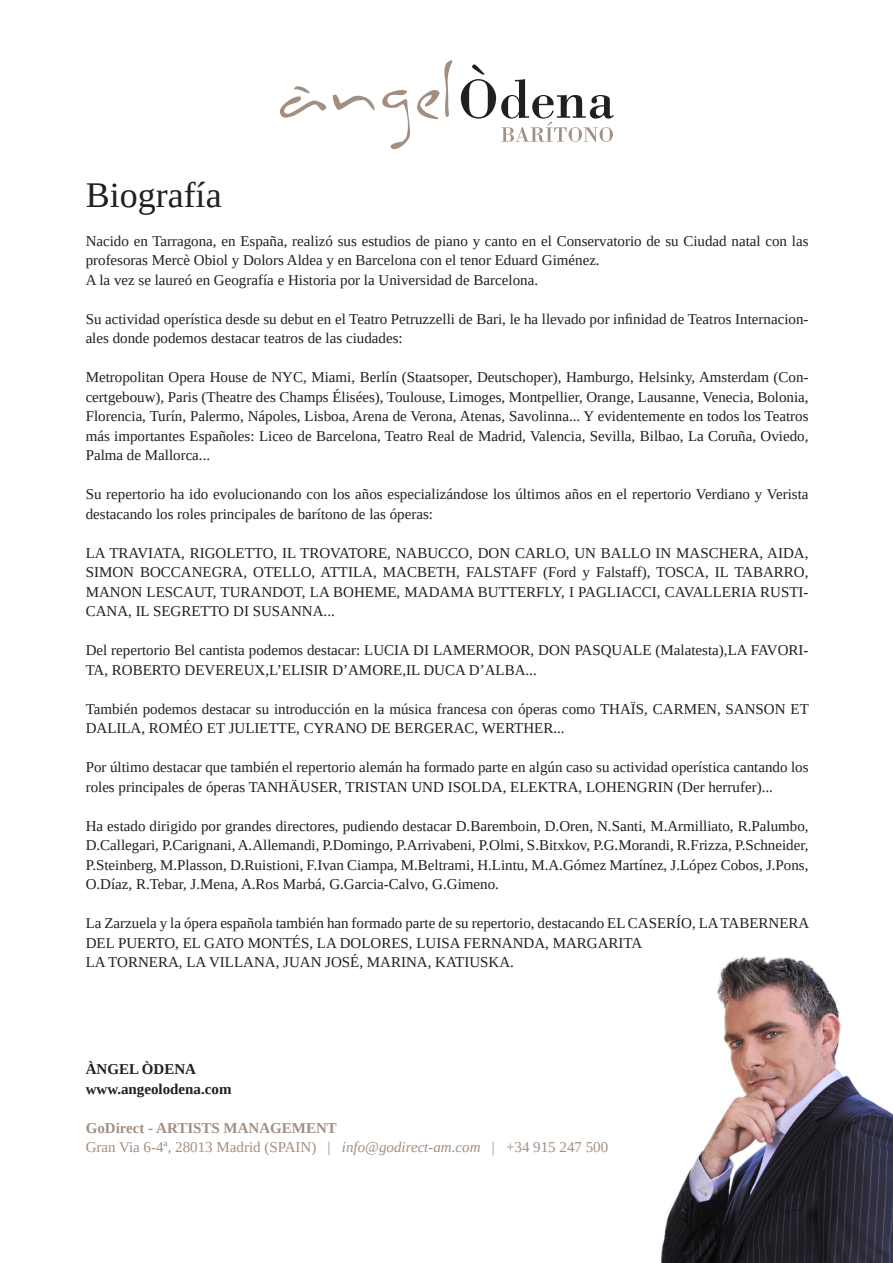
<style>
.page{position:relative;width:893px;height:1263px;background:#fff}
.page>*{position:absolute;margin:0;border:0;box-sizing:border-box;transform-origin:0 0}
.t1{font:36px "Liberation Serif";color:#231f20}
.t2{font:15px/19.5px "Liberation Serif";color:#231f20}
.t3{font:15px "Liberation Serif";color:#a38f82}
.t4{font:700 15px "Liberation Serif";color:#231f20}
.t5{font:700 15px "Liberation Serif";color:#a38f82}
.s1{font-style:italic}
</style>
<div class="page">
<svg style="left:333px;top:95px;width:42px;height:15px"></svg>
<svg style="left:382px;top:90px;width:28px;height:59px"></svg>
<svg style="left:417px;top:60px;width:35px;height:59px"></svg>
<svg style="left:280px;top:86px;width:46px;height:32px"></svg>
<svg style="left:461px;top:65px;width:153px;height:77px"></svg>
<img style="left:660px;top:956px;width:233px;height:307px">
<p class="t1" style="left:86px;top:171px;width:137px">Biografía</p>
<p class="t2" style="left:86px;top:231px;width:724px">Nacido en Tarragona, en España, realizó sus estudios de piano y canto en el Conservatorio de su Ciudad natal con las profesoras Mercè Obiol y Dolors Aldea y en Barcelona con el tenor Eduard Giménez.</p>
<p class="t2" style="left:86px;top:270px;width:454px">A la vez se laureó en Geografía e Historia por la Universidad de Barcelona.</p>
<p class="t2" style="left:86px;top:309px;width:724px">Su actividad operística desde su debut en el Teatro Petruzzelli de Bari, le ha llevado por infinidad de Teatros Internacion&shy;ales donde podemos destacar teatros de las ciudades:</p>
<p class="t2" style="left:86px;top:367px;width:724px;text-align:justify">Metropolitan Opera House de NYC, Miami, Berlín (Staatsoper, Deutschoper), Hamburgo, Helsinky, Amsterdam (Con&shy;certgebouw), Paris (Theatre des Champs Élisées), Toulouse, Limoges, Montpellier, Orange, Lausanne, Venecia, Bolonia, Florencia, Turín, Palermo, Nápoles, Lisboa, Arena de Verona, Atenas, Savolinna... Y evidentemente en todos los Teatros más importantes Españoles: Liceo de Barcelona, Teatro Real de Madrid, Valencia, Sevilla, Bilbao, La Coruña, Oviedo, Palma de Mallorca...</p>
<p class="t2" style="left:86px;top:484px;width:724px">Su repertorio ha ido evolucionando con los años especializándose los últimos años en el repertorio Verdiano y Verista destacando los roles principales de barítono de las óperas:</p>
<p class="t2" style="left:86px;top:543px;width:724px;text-align:justify">LA TRAVIATA, RIGOLETTO, IL TROVATORE, NABUCCO, DON CARLO, UN BALLO IN MASCHERA, AIDA, SIMON BOCCANEGRA, OTELLO, ATTILA, MACBETH, FALSTAFF (Ford y Falstaff), TOSCA, IL TABARRO, MANON LESCAUT, TURANDOT, LA BOHEME, MADAMA BUTTERFLY, I PAGLIACCI, CAVALLERIA RUSTI-CANA, IL SEGRETTO DI SUSANNA...</p>
<p class="t2" style="left:86px;top:640px;width:724px">Del repertorio Bel cantista podemos destacar: LUCIA DI LAMERMOOR, DON PASQUALE (Malatesta),LA FAVORI-<br>TA, ROBERTO DEVEREUX,L’ELISIR D’AMORE,IL DUCA D’ALBA...</p>
<p class="t2" style="left:86px;top:699px;width:725px">También podemos destacar su introducción en la música francesa con óperas como THAÏS, CARMEN, SANSON ET<br>DALILA, ROMÉO ET JULIETTE, CYRANO DE BERGERAC, WERTHER...</p>
<p class="t2" style="left:86px;top:757px;width:724px">Por último destacar que también el repertorio alemán ha formado parte en algún caso su actividad operística cantando los roles principales de óperas TANHÄUSER, TRISTAN UND ISOLDA, ELEKTRA, LOHENGRIN (Der herrufer)...</p>
<p class="t2" style="left:86px;top:816px;width:724px;text-align:justify">Ha estado dirigido por grandes directores, pudiendo destacar D.Baremboin, D.Oren, N.Santi, M.Armilliato, R.Palumbo, D.Callegari, P.Carignani, A.Allemandi, P.Domingo, P.Arrivabeni, P.Olmi, S.Bitxkov, P.G.Morandi, R.Frizza, P.Schneider, P.Steinberg, M.Plasson, D.Ruistioni, F.Ivan Ciampa, M.Beltrami, H.Lintu, M.A.Gómez Martínez, J.López Cobos, J.Pons, O.Díaz, R.Tebar, J.Mena, A.Ros Marbá, G.Garcia-Calvo, G.Gimeno.</p>
<p class="t2" style="left:86px;top:913px;width:725px">La Zarzuela y la ópera española también han formado parte de su repertorio, destacando EL CASERÍO, LA TABERNERA<br>DEL PUERTO, EL GATO MONTÉS, LA DOLORES, LUISA FERNANDA, MARGARITA</p>
<p class="t2" style="left:86px;top:952px;width:430px">LA TORNERA, LA VILLANA, JUAN JOSÉ, MARINA, KATIUSKA.</p>
<p class="t4" style="left:86px;top:1059px;width:112px">ÀNGEL ÒDENA</p>
<p class="t4" style="left:86px;top:1078px;width:147px">www.angeolodena.com</p>
<p class="t5" style="left:86px;top:1117px;width:253px">GoDirect - ARTISTS MANAGEMENT</p>
<p class="t3" style="left:86px;top:1137px;width:524px">Gran Via 6-4ª, 28013 Madrid (SPAIN) | <span class="s1">info@godirect-am.com</span> | +34 915 247 500</p>
</div>
